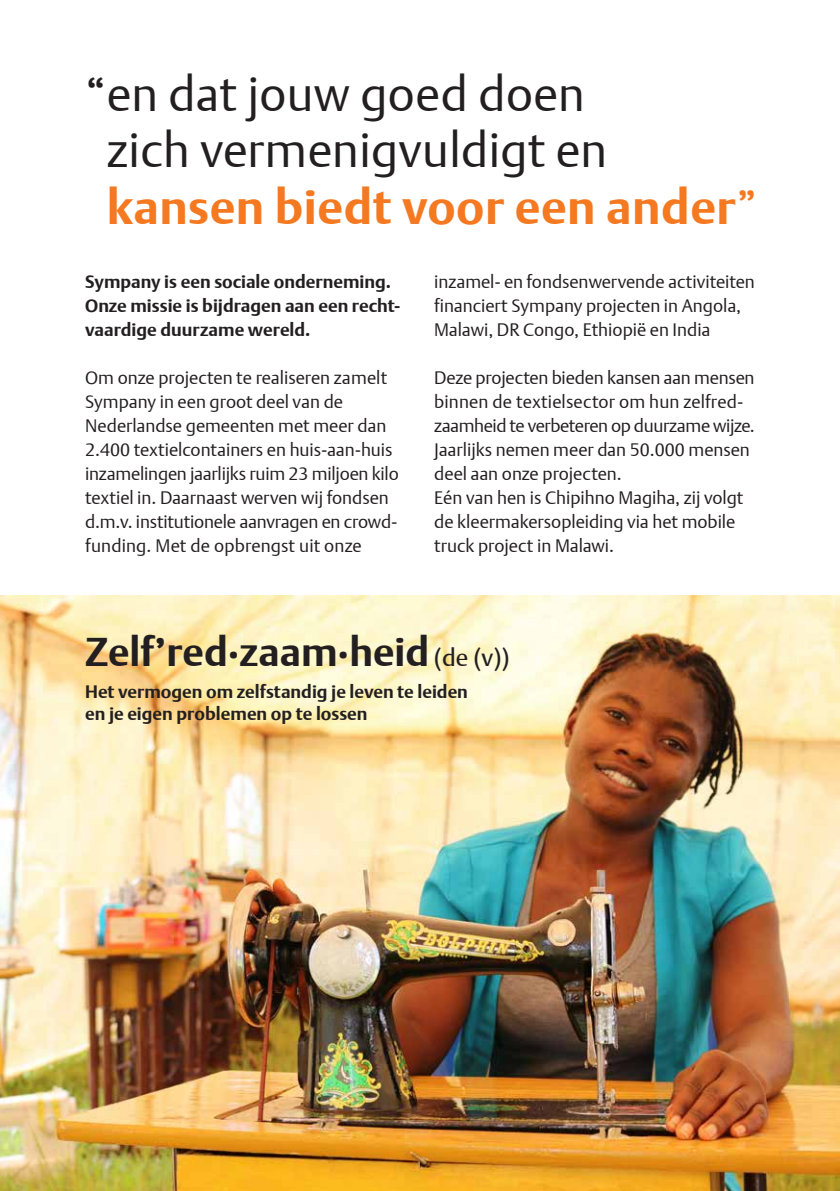
<style>
.page{position:relative;width:840px;height:1191px;background:#fff}
.page>*{position:absolute;margin:0;border:0;box-sizing:border-box;transform-origin:0 0}
.t1{font:300 48px/56px "DTL Argo T";letter-spacing:.01em;color:#231f20}
.t2{font:700 40px "DTL Argo T";color:#231f20}
.t3{font:300 18px/24px "DTL Argo T";letter-spacing:-.005em;color:#231f20}
.t4{font:700 18px/24px "DTL Argo T";color:#231f20}
.s1{font-weight:700;color:#f47921}
.s2{color:#f47921}
.s3{font-weight:400;font-size:24px}
</style>
<div class="page">
<img style="left:0;top:595px;width:839px;height:596px">
<h1 class="t1" style="left:107px;top:66px;width:651px;text-indent:-22px">“en dat jouw goed doen<br>zich vermenigvuldigt en <span class="s1">kansen biedt voor een ander</span><span class="s2">”</span></h1>
<p class="t4" style="left:85px;top:269px;width:317px">Sympany is een sociale onderneming.<br>Onze missie is bijdragen aan een recht&shy;vaardige duurzame wereld.</p>
<p class="t3" style="left:85px;top:365px;width:315px">Om onze projecten te realiseren zamelt Sympany in een groot deel van de Nederlandse gemeenten met meer dan 2.400 textielcontainers en huis-aan-huis inzamelingen jaarlijks ruim 23 miljoen kilo textiel in. Daarnaast werven wij fondsen d.m.v. institutionele aanvragen en crowd&shy;funding. Met de opbrengst uit onze</p>
<p class="t3" style="left:434px;top:269px;width:322px">inzamel- en fondsenwervende activiteiten financiert Sympany projecten in Angola,<br>Malawi, DR Congo, Ethiopië en India</p>
<p class="t3" style="left:434px;top:365px;width:322px">Deze projecten bieden kansen aan mensen binnen de textielsector om hun zelfred&shy;zaamheid te verbeteren op duurzame wijze.<br>Jaarlijks nemen meer dan 50.000 mensen deel aan onze projecten.<br>Eén van hen is Chipihno Magiha, zij volgt de kleermakersopleiding via het mobile truck project in Malawi.</p>
<h2 class="t2" style="left:85px;top:628px;width:426px">Zelf’red∙zaam∙heid <span class="s3">(de (v))</span></h2>
<p class="t4" style="left:85px;top:681px;width:384px;line-height:22px">Het vermogen om zelfstandig je leven te leiden en je eigen problemen op te lossen</p>
</div>
